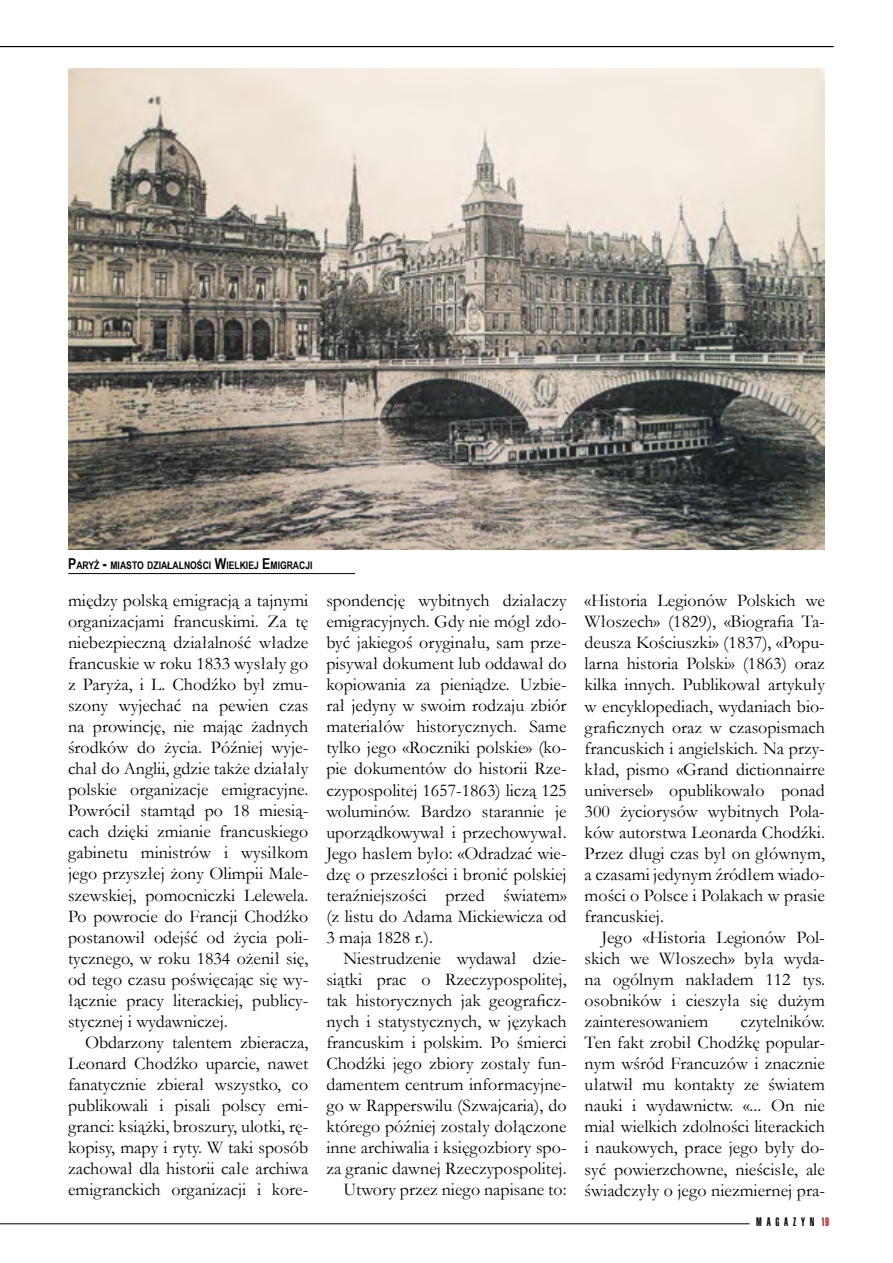
<style>
.page{position:relative;width:893px;height:1263px;background:#fff}
.page>*{position:absolute;margin:0;border:0;box-sizing:border-box;transform-origin:0 0}
.t1{font:18px/21px "Garamond";color:#000;text-align:justify}
.t2{font:12px "Helios Ultra Compressed";letter-spacing:.4em;color:#000}
.t3{font:700 10.5px "Arial Narrow";color:#000}
.s1{font-size:15px}
.s2{color:#ba141a}
</style>
<div class="page">
<hr style="left:0;top:1223px;width:750px;height:1px;background:#000">
<hr style="left:0;top:46px;width:833px;height:1px;background:#000">
<img style="left:68px;top:68px;width:757px;height:481px">
<hr style="left:68px;top:573px;width:287px;height:1px;background:#000">
<p class="t3" style="left:68px;top:557px;width:245px"><span class="s1">P</span>ARYŻ <span class="s1">-</span> MIASTO DZIAŁALNOŚCI <span class="s1">W</span>IELKIEJ <span class="s1">E</span>MI GRACJI</p>
<p class="t1" style="left:68px;top:589px;width:242px">między polską emigracją a tajnymi organizacjami francuskimi. Za tę niebezpieczną działalność władze francuskie w roku 1833 wysłały go z Paryża, i L. Chodźko był zmu&shy;szony wyjechać na pewien czas na prowincję, nie mając żadnych środków do życia. Później wyje&shy;chał do Anglii, gdzie także działały polskie organizacje emigracyjne.<br>Powrócił stamtąd po 18 miesią&shy;cach dzięki zmianie francuskiego gabinetu ministrów i wysiłkom jego przyszłej żony Olimpii Male&shy;szewskiej, pomocniczki Lelewela.<br>Po powrocie do Francji Chodźko postanowił odejść od życia poli&shy;tycznego, w roku 1834 ożenił się, od tego czasu poświęcając się wy&shy;łącznie pracy literackiej, publicy&shy;stycznej i wydawniczej.</p>
<p class="t1" style="left:68px;top:1031px;width:242px;text-indent:17px">Obdarzony talentem zbieracza, Leonard Chodźko uparcie, nawet fanatycznie zbierał wszystko, co publikowali i pisali polscy emi&shy;granci: książki, broszury, ulotki, rę&shy;kopisy, mapy i ryty. W taki sposób zachował dla historii całe archiwa emigranckich organizacji i kore-</p>
<p class="t1" style="left:326px;top:589px;width:242px">spondencję wybitnych działaczy emigracyjnych. Gdy nie mógł zdo&shy;być jakiegoś oryginału, sam prze&shy;pisywał dokument lub oddawał do kopiowania za pieniądze. Uzbie&shy;rał jedyny w swoim rodzaju zbiór materiałów historycznych. Same tylko jego «Roczniki polskie» (ko&shy;pie dokumentów do historii Rze&shy;czypospolitej 1657-1863) liczą 125 woluminów. Bardzo starannie je uporządkowywał i przechowywał.<br>Jego hasłem było: «Odradzać wie&shy;dzę o przeszłości i bronić polskiej teraźniejszości przed światem» (z listu do Adama Mickiewicza od 3 maja 1828 r.).</p>
<p class="t1" style="left:326px;top:947px;width:242px;text-align:right">Niestrudzenie wydawał dzie&shy;siątki prac o Rzeczypospolitej, tak historycznych jak geograficz&shy;nych i statystycznych, w językach francuskim i polskim. Po śmierci Chodźki jego zbiory zostały fun&shy;damentem centrum informacyjne&shy;go w Rapperswilu (Szwajcaria), do którego później zostały dołączone inne archiwalia i księgozbiory spo&shy;za granic dawnej Rzeczypospolitej.<br>Utwory przez niego napisane to:</p>
<p class="t1" style="left:585px;top:590px;width:242px">«Historia Legionów Polskich we Włoszech» (1829), «Biografia Ta&shy;deusza Kościuszki» (1837), «Popu&shy;larna historia Polski» (1863) oraz kilka innych. Publikował artykuły w encyklopediach, wydaniach bio&shy;graficznych oraz w czasopismach francuskich i angielskich. Na przy&shy;kład, pismo «Grand dictionnairre universel» opublikowało ponad 300 życiorysów wybitnych Pola&shy;ków autorstwa Leonarda Chodźki.<br>Przez długi czas był on głównym, a czasami jedynym źródłem wiado&shy;mości o Polsce i Polakach w prasie francuskiej.</p>
<p class="t1" style="left:585px;top:926px;width:242px;text-indent:17px">Jego «Historia Legionów Pol&shy;skich we Włoszech» była wyda&shy;na ogólnym nakładem 112 tys. osobników i cieszyła się dużym zainteresowaniem</p>
<p class="t1" style="left:585px;top:1010px;width:242px;text-indent:156px">czytelników.<br>Ten fakt zrobił Chodźkę popular&shy;nym wśród Francuzów i znacznie ułatwił mu kontakty ze światem nauki i wydawnictw. «... On nie miał wielkich zdolności literackich i naukowych, prace jego były do&shy;syć powierzchowne, nieścisłe, ale świadczyły o jego niezmiernej pra-</p>
<p class="t2" style="left:756px;top:1216px;width:75px">MAGAZYN <span class="s2">19</span></p>
</div>
